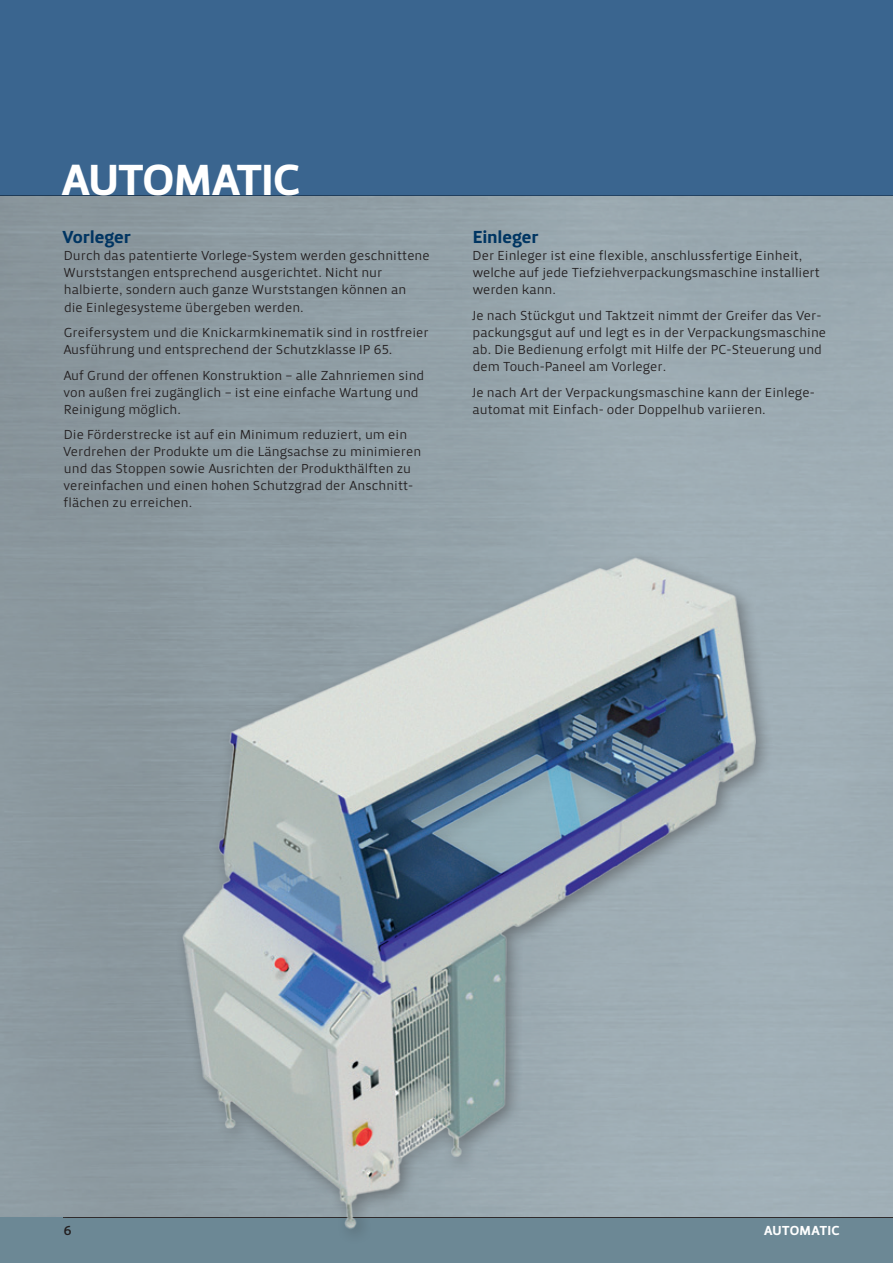
<style>
.page{position:relative;width:893px;height:1263px;background:#fff}
.page>*{position:absolute;margin:0;border:0;box-sizing:border-box;transform-origin:0 0}
.t1{font:45px "Priva Pro Four";letter-spacing:-.015em;color:#fff}
.t2{font:18px "Priva Pro Four";letter-spacing:-.01em;color:#003562}
.t3{font:13.5px/17px "Priva Pro One";color:#231f20}
.t4{font:13.5px "Priva Pro Four";letter-spacing:.02em;color:#fff}
.t5{font:13.5px "Priva Pro Three";color:#231f20}
</style>
<div class="page">
<div style="left:0;top:196px;width:893px;height:1067px;background:linear-gradient(to right,#88959b,#a0afb6)"></div>
<div style="left:0;top:1217px;width:893px;height:46px;background:#6c8895"></div>
<div style="left:0;top:0;width:893px;height:196px;background:#3a658f"></div>
<hr style="left:63px;top:1215px;width:830px;height:3px;background:#fff">
<hr style="left:63px;top:1216px;width:830px;height:2px;background:#231f20;opacity:.3">
<img style="left:142px;top:419px;width:668px;height:814px">
<h1 class="t1" style="left:62px;top:152px;width:240px">AUTOMATIC</h1>
<h2 class="t2" style="left:63px;top:226px;width:70px">Vorleger</h2>
<p class="t3" style="left:63px;top:248px;width:368px">Durch das patentierte Vorlege-System werden geschnittene Wurststangen entsprechend ausgerichtet. Nicht nur halbierte, sondern auch ganze Wurststangen können an<br>die Einlegesysteme übergeben werden.</p>
<p class="t3" style="left:63px;top:324px;width:367px">Greifersystem und die Knickarmkinematik sind in rostfreier<br>Ausführung und entsprechend der Schutzklasse IP 65.</p>
<p class="t3" style="left:63px;top:367px;width:362px">Auf Grund der offenen Konstruktion – alle Zahnriemen sind von außen frei zugänglich – ist eine einfache Wartung und<br>Reinigung möglich.</p>
<p class="t3" style="left:63px;top:426px;width:360px">Die Förderstrecke ist auf ein Minimum reduziert, um ein Verdrehen der Produkte um die Längsachse zu minimieren und das Stoppen sowie Ausrichten der Produkthälften zu vereinfachen und einen hohen Schutzgrad der Anschnitt&shy;flächen zu erreichen.</p>
<h2 class="t2" style="left:473px;top:226px;width:67px">Einleger</h2>
<p class="t3" style="left:473px;top:248px;width:349px">Der Einleger ist eine flexible, anschlussfertige Einheit, welche auf jede Tiefziehverpackungsmaschine installiert werden kann.</p>
<p class="t3" style="left:472px;top:307px;width:356px">Je nach Stückgut und Taktzeit nimmt der Greifer das Ver&shy;packungsgut auf und legt es in der Verpackungsmaschine ab. Die Bedienung erfolgt mit Hilfe der PC-Steuerung und dem Touch-Paneel am Vorleger.</p>
<p class="t3" style="left:472px;top:384px;width:344px">Je nach Art der Verpackungsmaschine kann der Einlege&shy;automat mit Einfach- oder Doppelhub variieren.</p>
<p class="t5" style="left:64px;top:1222px;width:9px">6</p>
<p class="t4" style="left:764px;top:1222px;width:77px">AUTOMATIC</p>
</div>
